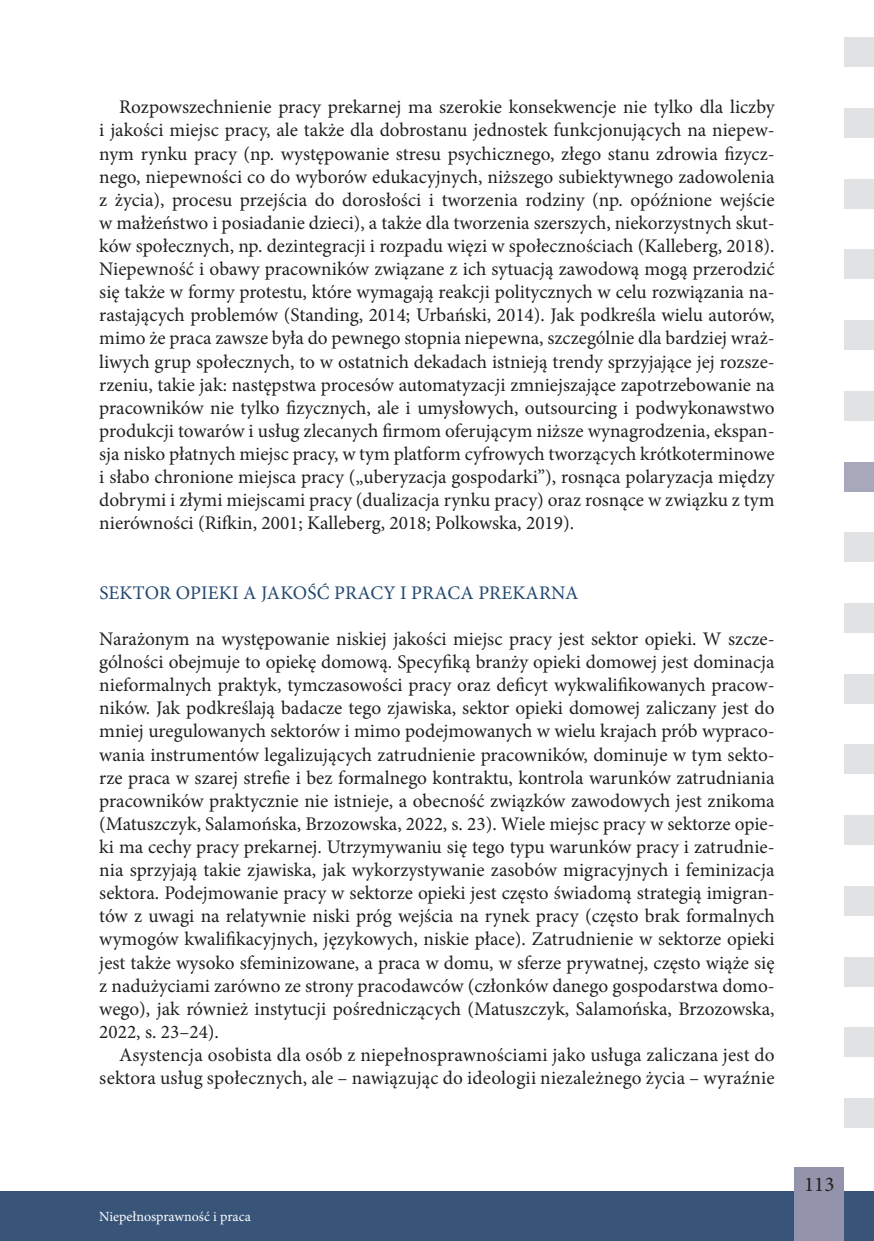
<style>
.page{position:relative;width:874px;height:1241px;background:#fff}
.page>*{position:absolute;margin:0;border:0;box-sizing:border-box;transform-origin:0 0}
.t1{font:21px "Minion Pro";color:#231f20}
.t2{font:19.25px/23.1px "Minion Pro";letter-spacing:.005em;color:#231f20;text-align:justify}
.t3{font:19.25px "Minion Pro";letter-spacing:.005em;color:#224871}
.t4{font:14px "Minion Pro";color:#fff}
</style>
<div class="page">
<div style="left:0;top:1191px;width:873px;height:49px;background:#385479"></div>
<div style="left:794px;top:1167px;width:49px;height:73px;background:#9394ac"></div>
<div style="left:843px;top:37px;width:30px;height:30px;background:#e1e2e4"></div>
<div style="left:843px;top:108px;width:30px;height:30px;background:#e1e2e4"></div>
<div style="left:843px;top:179px;width:30px;height:29px;background:#e1e2e4"></div>
<div style="left:843px;top:249px;width:30px;height:30px;background:#e1e2e4"></div>
<div style="left:843px;top:320px;width:30px;height:30px;background:#e1e2e4"></div>
<div style="left:843px;top:391px;width:30px;height:29px;background:#e1e2e4"></div>
<div style="left:843px;top:532px;width:30px;height:30px;background:#e1e2e4"></div>
<div style="left:843px;top:603px;width:30px;height:29px;background:#e1e2e4"></div>
<div style="left:843px;top:673px;width:30px;height:30px;background:#e1e2e4"></div>
<div style="left:843px;top:744px;width:30px;height:30px;background:#e1e2e4"></div>
<div style="left:843px;top:815px;width:30px;height:30px;background:#e1e2e4"></div>
<div style="left:843px;top:885px;width:30px;height:30px;background:#e1e2e4"></div>
<div style="left:843px;top:956px;width:30px;height:30px;background:#e1e2e4"></div>
<div style="left:843px;top:1027px;width:30px;height:30px;background:#e1e2e4"></div>
<div style="left:843px;top:1098px;width:30px;height:29px;background:#e1e2e4"></div>
<div style="left:843px;top:461px;width:30px;height:30px;background:#a8a8bb"></div>
<p class="t2" style="left:99px;top:96px;width:677px;text-indent:20px">Rozpowszechnienie pracy prekarnej ma szerokie konsekwencje nie tylko dla liczby i jakości miejsc pracy, ale także dla dobrostanu jednostek funkcjonujących na niepew&shy;nym rynku pracy (np. występowanie stresu psychicznego, złego stanu zdrowia fizycz&shy;nego, niepewności co do wyborów edukacyjnych, niższego subiektywnego zadowolenia z życia), procesu przejścia do dorosłości i tworzenia rodziny (np. opóźnione wejście w małżeństwo i posiadanie dzieci), a także dla tworzenia szerszych, niekorzystnych skut&shy;ków społecznych, np. dezintegracji i rozpadu więzi w społecznościach (Kalleberg, 2018).<br>Niepewność i obawy pracowników związane z ich sytuacją zawodową mogą przerodzić się także w formy protestu, które wymagają reakcji politycznych w celu rozwiązania na&shy;rastających problemów (Standing, 2014; Urbański, 2014). Jak podkreśla wielu autorów, mimo że praca zawsze była do pewnego stopnia niepewna, szczególnie dla bardziej wraż&shy;liwych grup społecznych, to w ostatnich dekadach istnieją trendy sprzyjające jej rozsze&shy;rzeniu, takie jak: następstwa procesów automatyzacji zmniejszające zapotrzebowanie na pracowników nie tylko fizycznych, ale i umysłowych, outsourcing i podwykonawstwo produkcji towarów i usług zlecanych firmom oferującym niższe wynagrodzenia, ekspan&shy;sja nisko płatnych miejsc pracy, w tym platform cyfrowych tworzących krótkoterminowe i słabo chronione miejsca pracy („uberyzacja gospodarki”), rosnąca polaryzacja między dobrymi i złymi miejscami pracy (dualizacja rynku pracy) oraz rosnące w związku z tym nierówności (Rifkin, 2001; Kalleberg, 2018; Polkowska, 2019).</p>
<p class="t3" style="left:99px;top:579px;width:174px">Sektor opieki ajako</p>
<p class="t3" style="left:307px;top:579px;width:40px">ść prac</p>
<p class="t3" style="left:383px;top:579px;width:42px">y i praca</p>
<p class="t3" style="left:478px;top:579px;width:14px">prekarna</p>
<p class="t2" style="left:99px;top:627px;width:676px">Narażonym na występowanie niskiej jakości miejsc pracy jest sektor opieki. W szcze&shy;gólności obejmuje to opiekę domową. Specyfiką branży opieki domowej jest dominacja nieformalnych praktyk, tymczasowości pracy oraz deficyt wykwalifikowanych pracow&shy;ników. Jak podkreślają badacze tego zjawiska, sektor opieki domowej zaliczany jest do mniej uregulowanych sektorów i mimo podejmowanych w wielu krajach prób wypraco&shy;wania instrumentów legalizujących zatrudnienie pracowników, dominuje w tym sekto&shy;rze praca w szarej strefie i bez formalnego kontraktu, kontrola warunków zatrudniania pracowników praktycznie nie istnieje, a obecność związków zawodowych jest znikoma (Matuszczyk, Salamońska, Brzozowska, 2022, s. 23). Wiele miejsc pracy w sektorze opie&shy;ki ma cechy pracy prekarnej. Utrzymywaniu się tego typu warunków pracy i zatrudnie&shy;nia sprzyjają takie zjawiska, jak wykorzystywanie zasobów migracyjnych i feminizacja sektora. Podejmowanie pracy w sektorze opieki jest często świadomą strategią imigran&shy;tów z uwagi na relatywnie niski próg wejścia na rynek pracy (często brak formalnych wymogów kwalifikacyjnych, językowych, niskie płace). Zatrudnienie w sektorze opieki jest także wysoko sfeminizowane, a praca w domu, w sferze prywatnej, często wiąże się z nadużyciami zarówno ze strony pracodawców (członków danego gospodarstwa domo&shy;wego), jak również instytucji pośredniczących (Matuszczyk, Salamońska, Brzozowska, 2022, s. 23–24).</p>
<p class="t2" style="left:99px;top:1043px;width:676px;text-align:right">Asystencja osobista dla osób z niepełnosprawnościami jako usługa zaliczana jest do sektora usług społecznych, ale – nawiązując do ideologii niezależnego życia – wyraźnie</p>
<p class="t4" style="left:99px;top:1207px;width:153px">Niepełnosprawność i praca</p>
<p class="t1" style="left:803px;top:1170px;width:32px">113</p>
</div>
